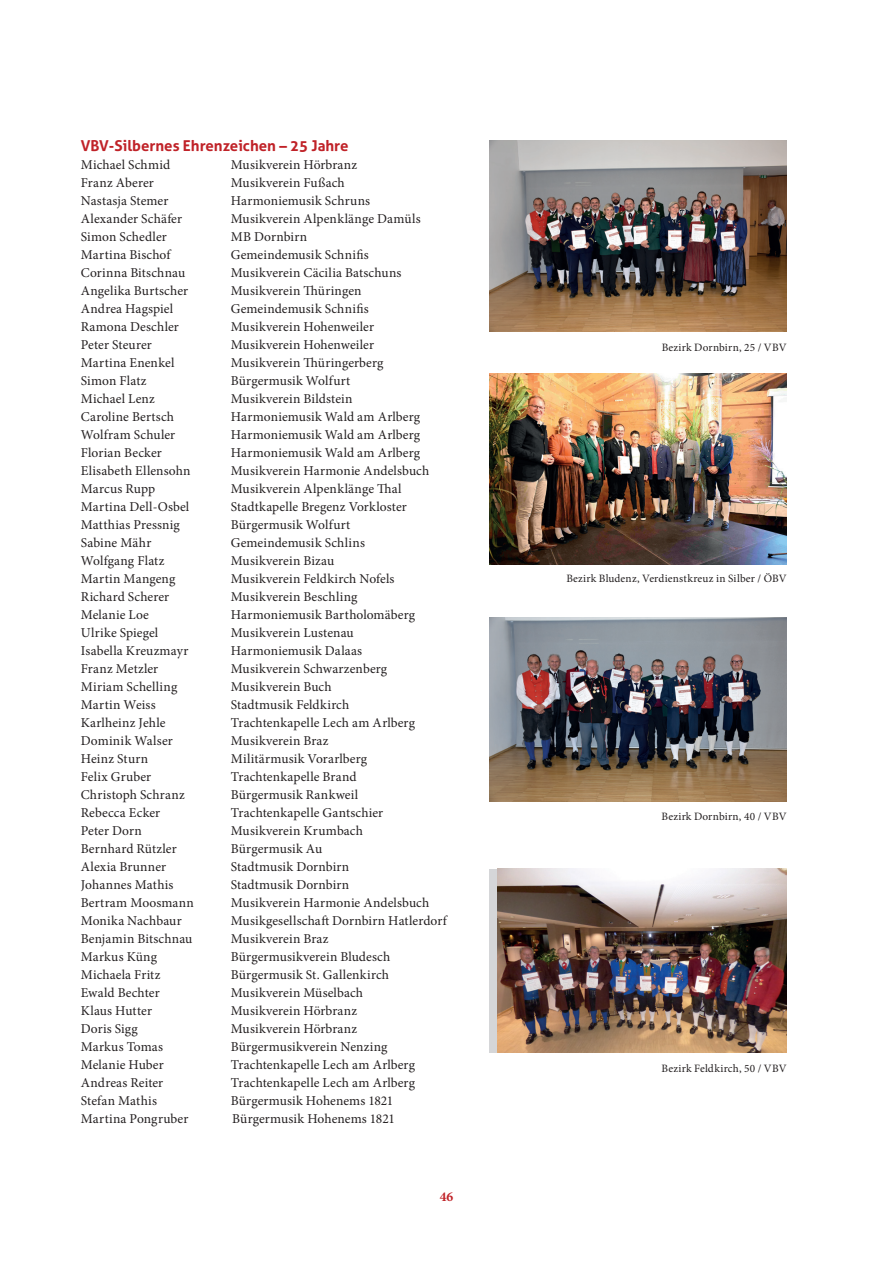
<style>
.page{position:relative;width:893px;height:1263px;background:#fff}
.page>*{position:absolute;margin:0;border:0;box-sizing:border-box;transform-origin:0 0}
.t1{font:700 15px "Aller";color:#c02228}
.t2{font:13.5px "Minion Pro";letter-spacing:.01em;color:#231f20}
.t3{font:700 13.5px "Minion Pro";color:#c02228}
.t4{font:11.25px "Minion Pro";letter-spacing:.015em;color:#231f20}
</style>
<div class="page">
<img style="left:489px;top:140px;width:298px;height:192px">
<img style="left:489px;top:373px;width:298px;height:191px">
<img style="left:489px;top:617px;width:298px;height:184px">
<div style="left:489px;top:868px;width:298px;height:184px;background:#d5d6d8"></div>
<img style="left:497px;top:868px;width:290px;height:184px">
<p class="t1" style="left:81px;top:137px;width:269px">VBV-Silbernes Ehrenzeichen – 25 Jahre</p>
<p class="t2" style="left:81px;top:156px;width:91px">Michael Schmid</p>
<p class="t2" style="left:231px;top:156px;width:128px">Musikverein Hörbranz</p>
<p class="t2" style="left:81px;top:174px;width:75px">Franz Aberer</p>
<p class="t2" style="left:231px;top:174px;width:115px">Musikverein Fußach</p>
<p class="t2" style="left:81px;top:192px;width:89px">Nastasja Stemer</p>
<p class="t2" style="left:231px;top:192px;width:141px">Harmoniemusik Schruns</p>
<p class="t2" style="left:81px;top:210px;width:103px">Alexander Schäfer</p>
<p class="t2" style="left:231px;top:210px;width:191px">Musikverein Alpenklänge Damüls</p>
<p class="t2" style="left:81px;top:228px;width:88px">Simon Schedler</p>
<p class="t2" style="left:231px;top:228px;width:78px">MB Dornbirn</p>
<p class="t2" style="left:81px;top:246px;width:91px">Martina Bischof</p>
<p class="t2" style="left:231px;top:246px;width:139px">Gemeindemusik Schnifis</p>
<p class="t2" style="left:81px;top:264px;width:106px">Corinna Bitschnau</p>
<p class="t2" style="left:231px;top:264px;width:172px">Musikverein Cäcilia Batschuns</p>
<p class="t2" style="left:81px;top:282px;width:109px">Angelika Burtscher</p>
<p class="t2" style="left:231px;top:282px;width:132px">Musikverein Thüringen</p>
<p class="t2" style="left:81px;top:300px;width:94px">Andrea Hagspiel</p>
<p class="t2" style="left:231px;top:300px;width:139px">Gemeindemusik Schnifis</p>
<p class="t2" style="left:81px;top:318px;width:100px">Ramona Deschler</p>
<p class="t2" style="left:231px;top:318px;width:145px">Musikverein Hohenweiler</p>
<p class="t2" style="left:81px;top:336px;width:73px">Peter Steurer</p>
<p class="t2" style="left:231px;top:336px;width:145px">Musikverein Hohenweiler</p>
<p class="t2" style="left:81px;top:354px;width:95px">Martina Enenkel</p>
<p class="t2" style="left:231px;top:354px;width:154px">Musikverein Thüringerberg</p>
<p class="t2" style="left:81px;top:372px;width:67px">Simon Flatz</p>
<p class="t2" style="left:231px;top:372px;width:121px">Bürgermusik Wolfurt</p>
<p class="t2" style="left:81px;top:390px;width:76px">Michael Lenz</p>
<p class="t2" style="left:231px;top:390px;width:123px">Musikverein Bildstein</p>
<p class="t2" style="left:81px;top:408px;width:95px">Caroline Bertsch</p>
<p class="t2" style="left:231px;top:408px;width:191px">Harmoniemusik Wald am Arlberg</p>
<p class="t2" style="left:81px;top:426px;width:96px">Wolfram Schuler</p>
<p class="t2" style="left:231px;top:426px;width:191px">Harmoniemusik Wald am Arlberg</p>
<p class="t2" style="left:81px;top:444px;width:83px">Florian Becker</p>
<p class="t2" style="left:231px;top:444px;width:191px">Harmoniemusik Wald am Arlberg</p>
<p class="t2" style="left:81px;top:462px;width:111px">Elisabeth Ellensohn</p>
<p class="t2" style="left:231px;top:462px;width:200px">Musikverein Harmonie Andelsbuch</p>
<p class="t2" style="left:81px;top:480px;width:76px">Marcus Rupp</p>
<p class="t2" style="left:231px;top:480px;width:172px">Musikverein Alpenklänge Thal</p>
<p class="t2" style="left:81px;top:498px;width:110px">Martina Dell-Osbel</p>
<p class="t2" style="left:231px;top:498px;width:178px">Stadtkapelle Bregenz Vorkloster</p>
<p class="t2" style="left:81px;top:516px;width:101px">Matthias Pressnig</p>
<p class="t2" style="left:231px;top:516px;width:121px">Bürgermusik Wolfurt</p>
<p class="t2" style="left:81px;top:534px;width:72px">Sabine Mähr</p>
<p class="t2" style="left:231px;top:534px;width:136px">Gemeindemusik Schlins</p>
<p class="t2" style="left:81px;top:552px;width:85px">Wolfgang Flatz</p>
<p class="t2" style="left:231px;top:552px;width:105px">Musikverein Bizau</p>
<p class="t2" style="left:81px;top:570px;width:96px">Martin Mangeng</p>
<p class="t2" style="left:231px;top:570px;width:165px">Musikverein Feldkirch Nofels</p>
<p class="t2" style="left:81px;top:588px;width:90px">Richard Scherer</p>
<p class="t2" style="left:231px;top:588px;width:128px">Musikverein Beschling</p>
<p class="t2" style="left:81px;top:606px;width:70px">Melanie Loe</p>
<p class="t2" style="left:231px;top:606px;width:186px">Harmoniemusik Bartholomäberg</p>
<p class="t2" style="left:81px;top:624px;width:79px">Ulrike Spiegel</p>
<p class="t2" style="left:231px;top:624px;width:124px">Musikverein Lustenau</p>
<p class="t2" style="left:81px;top:642px;width:109px">Isabella Kreuzmayr</p>
<p class="t2" style="left:231px;top:642px;width:133px">Harmoniemusik Dalaas</p>
<p class="t2" style="left:81px;top:660px;width:79px">Franz Metzler</p>
<p class="t2" style="left:231px;top:660px;width:158px">Musikverein Schwarzenberg</p>
<p class="t2" style="left:81px;top:678px;width:98px">Miriam Schelling</p>
<p class="t2" style="left:231px;top:678px;width:102px">Musikverein Buch</p>
<p class="t2" style="left:81px;top:696px;width:76px">Martin Weiss</p>
<p class="t2" style="left:231px;top:696px;width:120px">Stadtmusik Feldkirch</p>
<p class="t2" style="left:81px;top:714px;width:86px">Karlheinz Jehle</p>
<p class="t2" style="left:231px;top:714px;width:186px">Trachtenkapelle Lech am Arlberg</p>
<p class="t2" style="left:81px;top:732px;width:93px">Dominik Walser</p>
<p class="t2" style="left:231px;top:732px;width:99px">Musikverein Braz</p>
<p class="t2" style="left:81px;top:750px;width:69px">Heinz Sturn</p>
<p class="t2" style="left:231px;top:750px;width:138px">Militärmusik Vorarlberg</p>
<p class="t2" style="left:81px;top:768px;width:72px">Felix Gruber</p>
<p class="t2" style="left:231px;top:768px;width:127px">Trachtenkapelle Brand</p>
<p class="t2" style="left:81px;top:786px;width:106px">Christoph Schranz</p>
<p class="t2" style="left:231px;top:786px;width:129px">Bürgermusik Rankweil</p>
<p class="t2" style="left:81px;top:804px;width:81px">Rebecca Ecker</p>
<p class="t2" style="left:231px;top:804px;width:154px">Trachtenkapelle Gantschier</p>
<p class="t2" style="left:81px;top:822px;width:62px">Peter Dorn</p>
<p class="t2" style="left:231px;top:822px;width:134px">Musikverein Krumbach</p>
<p class="t2" style="left:81px;top:840px;width:97px">Bernhard Rützler</p>
<p class="t2" style="left:231px;top:840px;width:93px">Bürgermusik Au</p>
<p class="t2" style="left:81px;top:858px;width:87px">Alexia Brunner</p>
<p class="t2" style="left:231px;top:858px;width:120px">Stadtmusik Dornbirn</p>
<p class="t2" style="left:81px;top:876px;width:94px">Johannes Mathis</p>
<p class="t2" style="left:231px;top:876px;width:120px">Stadtmusik Dornbirn</p>
<p class="t2" style="left:81px;top:894px;width:115px">Bertram Moosmann</p>
<p class="t2" style="left:231px;top:894px;width:200px">Musikverein Harmonie Andelsbuch</p>
<p class="t2" style="left:81px;top:912px;width:102px">Monika Nachbaur</p>
<p class="t2" style="left:231px;top:912px;width:217px">Musikgesellschaft Dornbirn Hatlerdorf</p>
<p class="t2" style="left:81px;top:930px;width:113px">Benjamin Bitschnau</p>
<p class="t2" style="left:231px;top:930px;width:99px">Musikverein Braz</p>
<p class="t2" style="left:81px;top:948px;width:78px">Markus Küng</p>
<p class="t2" style="left:231px;top:948px;width:161px">Bürgermusikverein Bludesch</p>
<p class="t2" style="left:81px;top:966px;width:81px">Michaela Fritz</p>
<p class="t2" style="left:231px;top:966px;width:160px">Bürgermusik St. Gallenkirch</p>
<p class="t2" style="left:81px;top:984px;width:80px">Ewald Bechter</p>
<p class="t2" style="left:231px;top:984px;width:134px">Musikverein Müselbach</p>
<p class="t2" style="left:81px;top:1002px;width:73px">Klaus Hutter</p>
<p class="t2" style="left:231px;top:1002px;width:128px">Musikverein Hörbranz</p>
<p class="t2" style="left:81px;top:1020px;width:59px">Doris Sigg</p>
<p class="t2" style="left:231px;top:1020px;width:128px">Musikverein Hörbranz</p>
<p class="t2" style="left:81px;top:1038px;width:84px">Markus Tomas</p>
<p class="t2" style="left:231px;top:1038px;width:158px">Bürgermusikverein Nenzing</p>
<p class="t2" style="left:81px;top:1056px;width:84px">Melanie Huber</p>
<p class="t2" style="left:231px;top:1056px;width:186px">Trachtenkapelle Lech am Arlberg</p>
<p class="t2" style="left:81px;top:1074px;width:84px">Andreas Reiter</p>
<p class="t2" style="left:231px;top:1074px;width:186px">Trachtenkapelle Lech am Arlberg</p>
<p class="t2" style="left:81px;top:1092px;width:78px">Stefan Mathis</p>
<p class="t2" style="left:231px;top:1092px;width:164px">Bürgermusik Hohenems 1821</p>
<p class="t2" style="left:81px;top:1110px;width:109px">Martina Pongruber</p>
<p class="t2" style="left:232px;top:1110px;width:164px">Bürgermusik Hohenems 1821</p>
<p class="t3" style="left:440px;top:1187px;width:15px">46</p>
<p class="t4" style="left:662px;top:339px;width:126px">Bezirk Dornbirn, 25 / VBV</p>
<p class="t4" style="left:566px;top:571px;width:222px">Bezirk Bludenz, Verdienstkreuz in Silber / ÖBV</p>
<p class="t4" style="left:661px;top:809px;width:127px">Bezirk Dornbirn, 40 / VBV</p>
<p class="t4" style="left:662px;top:1061px;width:127px">Bezirk Feldkirch, 50 / VBV</p>
</div>
